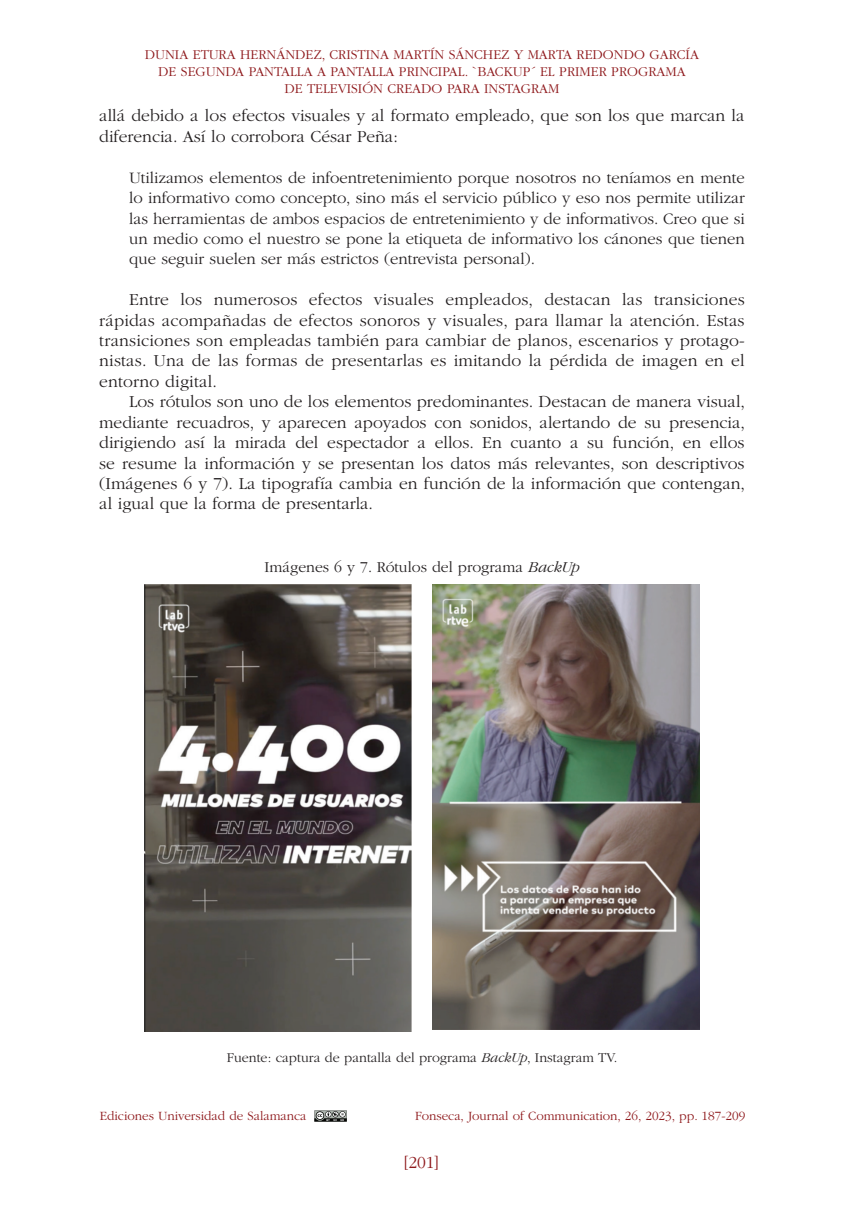
<style>
.page{position:relative;width:844px;height:1211px;background:#fff}
.page>*{position:absolute;margin:0;border:0;box-sizing:border-box;transform-origin:0 0}
.TX{font:300 17.5px/20.5px "ITC Garamond Std";color:#231f20;text-align:justify}
.t1{font:300 17.5px "ITC Garamond Std";color:#8e181b}
.EXT{font:300 16.62px/20.5px "ITC Garamond Std";color:#231f20;text-align:justify}
.Figure_caption{font:300 15.75px "ITC Garamond Std";color:#231f20}
.t2{font:300 14px/16.6px "ITC Garamond Std";color:#8e181b;text-align:center}
.Figure_Source{font:300 14px "ITC Garamond Std";color:#231f20}
.t3{font:300 13.12px "ITC Garamond Std";color:#8e181b}
.s1{font-style:italic}
</style>
<div class="page">
<svg style="left:314px;top:1110px;width:33px;height:12px"></svg>
<img style="left:144px;top:584px;width:267px;height:447px">
<img style="left:432px;top:584px;width:267px;height:445px">
<p class="t2" style="left:145px;top:47px;width:555px">DUNIA ETURA HERNÁNDEZ, CRISTINA MARTÍN SÁNCHEZ Y MARTA REDONDO GARCÍA<br>DE SEGUNDA PANTALLA A PANTALLA PRINCIPAL. `BACKUP´ EL PRIMER PROGRAMA<br>DE TELEVISIÓN CREADO PARA INSTAGRAM</p>
<p class="TX" style="left:99px;top:106px;width:646px">allá debido a los efectos visuales y al formato empleado, que son los que marcan la diferencia. Así lo corrobora César Peña:</p>
<p class="EXT" style="left:129px;top:167px;width:617px">Utilizamos elementos de infoentretenimiento porque nosotros no teníamos en mente lo informativo como concepto, sino más el servicio público y eso nos permite utilizar las herramientas de ambos espacios de entretenimiento y de informativos. Creo que si un medio como el nuestro se pone la etiqueta de informativo los cánones que tienen que seguir suelen ser más estrictos (entrevista personal).</p>
<p class="TX" style="left:99px;top:290px;width:646px;text-indent:30px">Entre los numerosos efectos visuales empleados, destacan las transiciones rápidas acompañadas de efectos sonoros y visuales, para llamar la atención. Estas transiciones son empleadas también para cambiar de planos, escenarios y protago&shy;nistas. Una de las formas de presentarlas es imitando la pérdida de imagen en el entorno digital.</p>
<p class="TX" style="left:99px;top:392px;width:647px;text-indent:30px">Los rótulos son uno de los elementos predominantes. Destacan de manera visual, mediante recuadros, y aparecen apoyados con sonidos, alertando de su presencia, dirigiendo así la mirada del espectador a ellos. En cuanto a su función, en ellos se resume la información y se presentan los datos más relevantes, son descriptivos (Imágenes 6 y 7). La tipografía cambia en función de la información que contengan, al igual que la forma de presentarla.</p>
<p class="Figure_caption" style="left:264px;top:559px;width:316px">Imágenes 6 y 7. Rótulos del programa <span class="s1">BackUp</span></p>
<p class="Figure_Source" style="left:227px;top:1049px;width:392px">Fuente: captura de pantalla del programa <span class="s1">BackUp</span>, Instagram TV.</p>
<p class="t3" style="left:100px;top:1108px;width:208px">Ediciones Universidad de Salamanca</p>
<p class="t3" style="left:415px;top:1108px;width:331px">Fonseca, Journal of Communication, 26, 2023, pp. 187-209</p>
<p class="t1" style="left:404px;top:1152px;width:36px">[201]</p>
</div>
